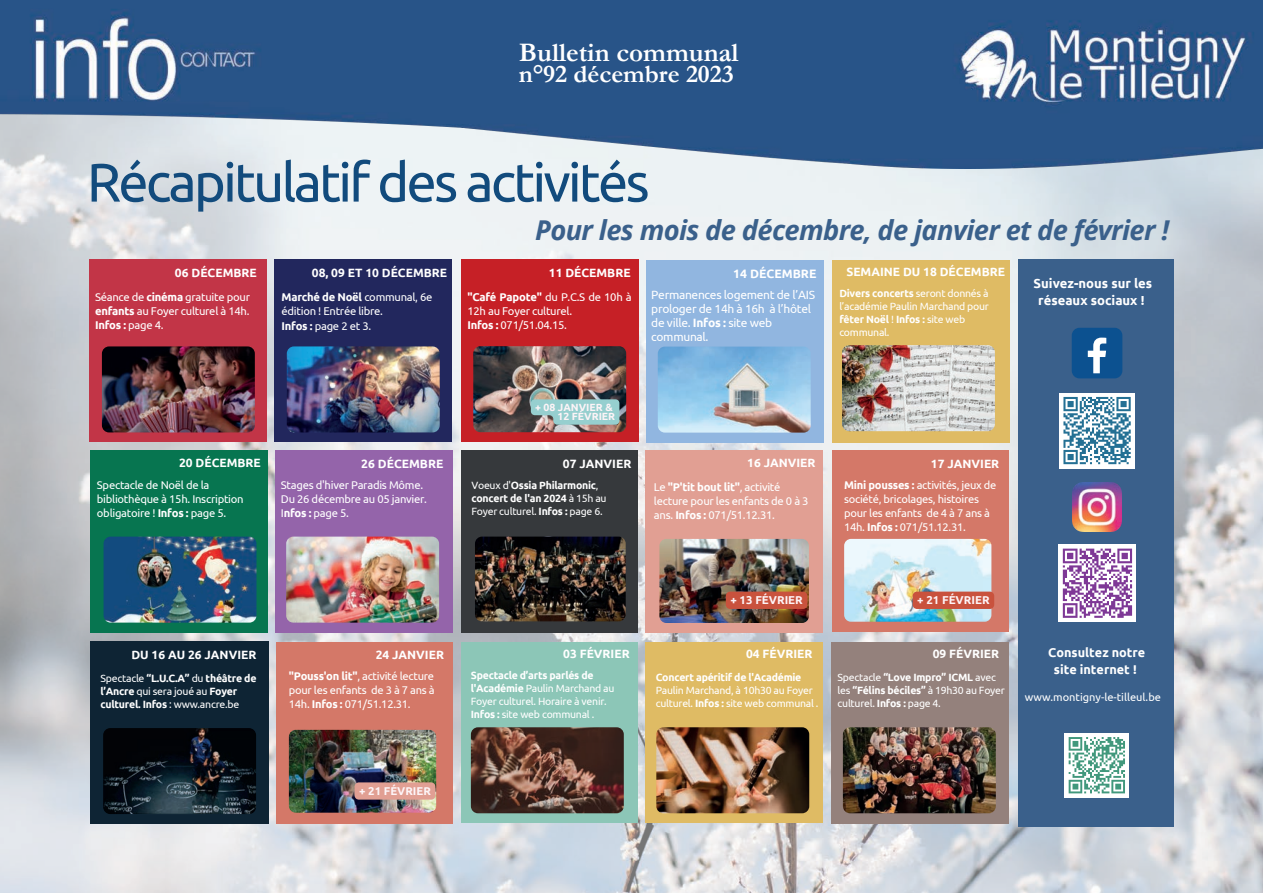
<style>
.page{position:relative;width:1263px;height:893px;background:#fff}
.page>*{position:absolute;margin:0;border:0;box-sizing:border-box;transform-origin:0 0}
.t1{font:54.15px "Ubuntu";letter-spacing:-.05em;color:#124b7d}
.t2{font:italic 700 27.3px "Open Sans";letter-spacing:-.025em;color:#3a608b}
.t3{font:700 27px "Garamond";color:#fff}
.t4{font:700 25.5px "Garamond";color:#fff}
.t5{font:700 13.05px/17.4px "Ubuntu";color:#fff;text-align:center}
.t6{font:700 12.75px/17px "Ubuntu";color:#fff;text-align:center}
.t7{font:700 12.15px "Ubuntu";color:#fff}
.t8{font:700 12px "Ubuntu";color:#fff}
.t9{font:12px/14px "Ubuntu";letter-spacing:-.025em;color:#fff}
.t10{font:700 11.4px "Ubuntu";color:#fdf4f7}
.t11{font:11.25px/14.1px "Ubuntu";letter-spacing:-.025em;color:#fff}
.t12{font:11.1px/14px "Ubuntu";letter-spacing:-.025em;color:#fff;text-align:justify}
.t13{font:11.1px "Ubuntu";color:#fff}
.t14{font:10.5px/13.2px "Ubuntu";letter-spacing:-.025em;color:#fff}
.t15{font:700 10.5px/13.2px "Ubuntu";letter-spacing:-.025em;color:#fff}
.t16{font:700 10.5px/9.4px "Ubuntu";color:#fdf4f7;text-align:right}
.s1{font-weight:700}
.s2{font-weight:400}
</style>
<div class="page">
<img style="left:0;top:168px;width:1263px;height:725px">
<img style="left:0;top:0;width:1263px;height:168px">
<div style="left:1018px;top:259px;width:156px;height:568px;background:#3a608b"></div>
<div style="left:1059px;top:393px;width:76px;height:75px;background:#fff"></div>
<svg style="left:1063px;top:396px;width:68px;height:69px"></svg>
<div style="left:1072px;top:328px;width:50px;height:50px;background:#0c5190;border-radius:8px"></div>
<svg style="left:1088px;top:338px;width:18px;height:35px"></svg>
<img style="left:1072px;top:482px;width:50px;height:50px">
<div style="left:1059px;top:544px;width:77px;height:78px;background:#fff"></div>
<svg style="left:1062px;top:548px;width:71px;height:70px"></svg>
<div style="left:1065px;top:733px;width:64px;height:64px;background:#fff"></div>
<svg style="left:1068px;top:737px;width:57px;height:57px"></svg>
<div style="left:461px;top:450px;width:177px;height:183px;background:#36393c"></div>
<img style="left:475px;top:537px;width:151px;height:84px">
<div style="left:90px;top:641px;width:178px;height:183px;background:#0e2434"></div>
<div style="left:461px;top:643px;width:177px;height:180px;background:#8cc6b7"></div>
<div style="left:645px;top:643px;width:177px;height:180px;background:#dfbb64"></div>
<div style="left:831px;top:643px;width:178px;height:181px;background:#94817c"></div>
<img style="left:103px;top:728px;width:153px;height:86px">
<img style="left:471px;top:727px;width:153px;height:86px">
<img style="left:656px;top:727px;width:153px;height:86px">
<img style="left:843px;top:727px;width:153px;height:86px">
<div style="left:90px;top:450px;width:177px;height:183px;background:#077550"></div>
<img style="left:104px;top:537px;width:152px;height:86px">
<div style="left:646px;top:260px;width:178px;height:183px;background:#91b6e0"></div>
<img style="left:658px;top:347px;width:153px;height:86px">
<div style="left:275px;top:259px;width:177px;height:183px;background:#22275d"></div>
<img style="left:287px;top:346px;width:153px;height:86px">
<div style="left:461px;top:259px;width:177px;height:183px;background:#c62026"></div>
<img style="left:473px;top:346px;width:153px;height:86px">
<div style="left:832px;top:260px;width:177px;height:183px;background:#dfbb64"></div>
<img style="left:842px;top:345px;width:153px;height:86px">
<div style="left:89px;top:259px;width:178px;height:183px;background:#c23547"></div>
<img style="left:102px;top:346px;width:153px;height:86px">
<div style="left:275px;top:450px;width:177px;height:183px;background:#9464aa"></div>
<img style="left:286px;top:537px;width:153px;height:86px">
<div style="left:645px;top:450px;width:178px;height:183px;background:#e19f93"></div>
<img style="left:659px;top:539px;width:150px;height:84px">
<div style="left:276px;top:642px;width:177px;height:181px;background:#d47868"></div>
<div style="left:832px;top:450px;width:176px;height:182px;background:#d47868"></div>
<img style="left:289px;top:730px;width:147px;height:83px">
<img style="left:844px;top:539px;width:147px;height:83px">
<svg style="left:531px;top:399px;width:88px;height:26px;background:#95c4c4"></svg>
<svg style="left:726px;top:592px;width:81px;height:17px"></svg>
<svg style="left:913px;top:592px;width:81px;height:17px"></svg>
<svg style="left:355px;top:782px;width:80px;height:18px"></svg>
<h3 class="t3" style="left:519px;top:34px;width:221px">Bulletin communal</h3>
<h3 class="t4" style="left:519px;top:57px;width:216px">n°92 décembre 2023</h3>
<h1 class="t1" style="left:87px;top:149px;width:564px">Récapitulatif des activités</h1>
<p class="t8" style="left:175px;top:265px;width:83px">06 DÉCEMBRE</p>
<p class="t11" style="left:95px;top:290px;width:157px;text-align:justify">Séance de <span class="s1">cinéma</span> gratuite pour <span class="s1">enfants</span> au Foyer culturel à 14h.<br><span class="s1">Infos :</span> page 4.</p>
<p class="t8" style="left:312px;top:266px;width:137px">08, 09 ET 10 DÉCEMBRE</p>
<p class="t11" style="left:282px;top:290px;width:152px"><span class="s1">Marché de Noël</span> communal, 6e édition ! Entrée libre.<br><span class="s1">Infos :</span> page 2 et 3.</p>
<h2 class="t2" style="left:535px;top:210px;width:635px">Pour les mois de décembre, de janvier et de février !</h2>
<p class="t8" style="left:549px;top:265px;width:83px">11 DÉCEMBRE</p>
<p class="t11" style="left:467px;top:290px;width:166px"><span class="s1">"Café Papote"</span> du P.C.S de 10h à<br>12h au Foyer culturel.<br><span class="s1">Infos :</span> 071/51.04.15.</p>
<p class="t7" style="left:733px;top:267px;width:85px">14 DÉCEMBRE</p>
<p class="t9" style="left:651px;top:287px;width:165px">Permanences logement de l’AIS prologer de 14h à 16h à l’hôtel de ville. <span class="s1">Infos :</span> site web communal.</p>
<p class="t8" style="left:846px;top:264px;width:160px">SEMAINE DU 18 DÉCEMBRE</p>
<p class="t14" style="left:839px;top:286px;width:151px"><span class="s1">Divers concerts</span> seront donnés à l’académie Paulin Marchand pour <span class="s1">fêter Noël</span> ! <span class="s1">Infos :</span> site web communal.</p>
<p class="t5" style="left:1033px;top:274px;width:120px">Suivez-nous sur les réseaux sociaux !</p>
<p class="t8" style="left:179px;top:455px;width:83px">20 DÉCEMBRE</p>
<p class="t11" style="left:97px;top:477px;width:148px">Spectacle de Noël de la bibliothèque à 15h. Inscription obligatoire ! <span class="s1">Infos :</span> page 5.</p>
<p class="t8" style="left:361px;top:456px;width:84px">26 DÉCEMBRE</p>
<p class="t11" style="left:281px;top:477px;width:148px">Stages d'hiver Paradis Môme.<br>Du 26 décembre au 05 janvier.<br>I<span class="s1">nfos :</span> page 5.</p>
<p class="t16" style="left:535px;top:402px;width:82px">+ 08 JANVIER &amp;<br>12 FÉVRIER</p>
<p class="t8" style="left:563px;top:456px;width:70px">07 JANVIER</p>
<p class="t15" style="left:471px;top:479px;width:137px"><span class="s2">Voeux d'</span>Ossia Philarmonic<span class="s2">, </span>concert de l'an 2024 <span class="s2">à 15h au<br>Foyer culturel.</span> Infos : <span class="s2">page 6.</span></p>
<p class="t8" style="left:747px;top:456px;width:70px">16 JANVIER</p>
<p class="t11" style="left:654px;top:479px;width:156px">Le <span class="s1">"P'tit bout lit"</span>, activité lecture pour les enfants de 0 à 3 ans. <span class="s1">Infos :</span> 071/51.12.31.</p>
<p class="t10" style="left:730px;top:593px;width:74px">+ 13 FÉVRIER</p>
<p class="t8" style="left:931px;top:456px;width:70px">17 JANVIER</p>
<p class="t12" style="left:844px;top:477px;width:154px;text-align:left"><span class="s1">Mini pousses :</span> activités, jeux de société, bricolages, histoires pour les enfants de 4 à 7 ans à<br>14h. <span class="s1">Infos :</span> 071/51.12.31.</p>
<p class="t10" style="left:917px;top:593px;width:74px">+ 21 FÉVRIER</p>
<p class="t8" style="left:131px;top:648px;width:127px">DU 16 AU 26 JANVIER</p>
<p class="t8" style="left:563px;top:647px;width:68px">03 FÉVRIER</p>
<p class="t8" style="left:746px;top:647px;width:68px">04 FÉVRIER</p>
<p class="t8" style="left:376px;top:647px;width:70px">24 JANVIER</p>
<p class="t8" style="left:933px;top:647px;width:68px">09 FÉVRIER</p>
<p class="t15" style="left:100px;top:671px;width:158px"><span class="s2">Spectacle</span> “L.U.C.A” <span class="s2">du</span> théâtre de l’Ancre <span class="s2">qui sera joué au</span> Foyer culturel. Infos <span class="s2">: www.ancre.be</span></p>
<p class="t14" style="left:471px;top:668px;width:145px"><span class="s1">Spectacle d’arts parlés de l'Académie</span> Paulin Marchand au<br>Foyer culturel. Horaire à venir.<br><span class="s1">Infos :</span> site web communal .</p>
<p class="t15" style="left:656px;top:670px;width:147px">Concert apéritif de l'Académie</p>
<p class="t12" style="left:289px;top:668px;width:147px"><span class="s1">"Pouss'on lit"</span>, activité lecture pour les enfants de 3 à 7 ans à 14h. <span class="s1">Infos :</span> 071/51.12.31.</p>
<p class="t14" style="left:656px;top:683px;width:164px">Paulin Marchand, à 10h30 au Foyer culturel. <span class="s1">Infos :</span> site web communal .</p>
<p class="t14" style="left:838px;top:670px;width:169px">Spectacle <span class="s1">“Love Impro” ICML</span> avec les <span class="s1">“Félins béciles”</span> à 19h30 au Foyer culturel. <span class="s1">Infos :</span> page 4.</p>
<p class="t6" style="left:1048px;top:644px;width:99px">Consultez notre site internet !</p>
<p class="t13" style="left:1025px;top:690px;width:138px">www.montigny-le-tilleul.be</p>
<p class="t10" style="left:359px;top:784px;width:73px">+ 21 FÉVRIER</p>
</div>
